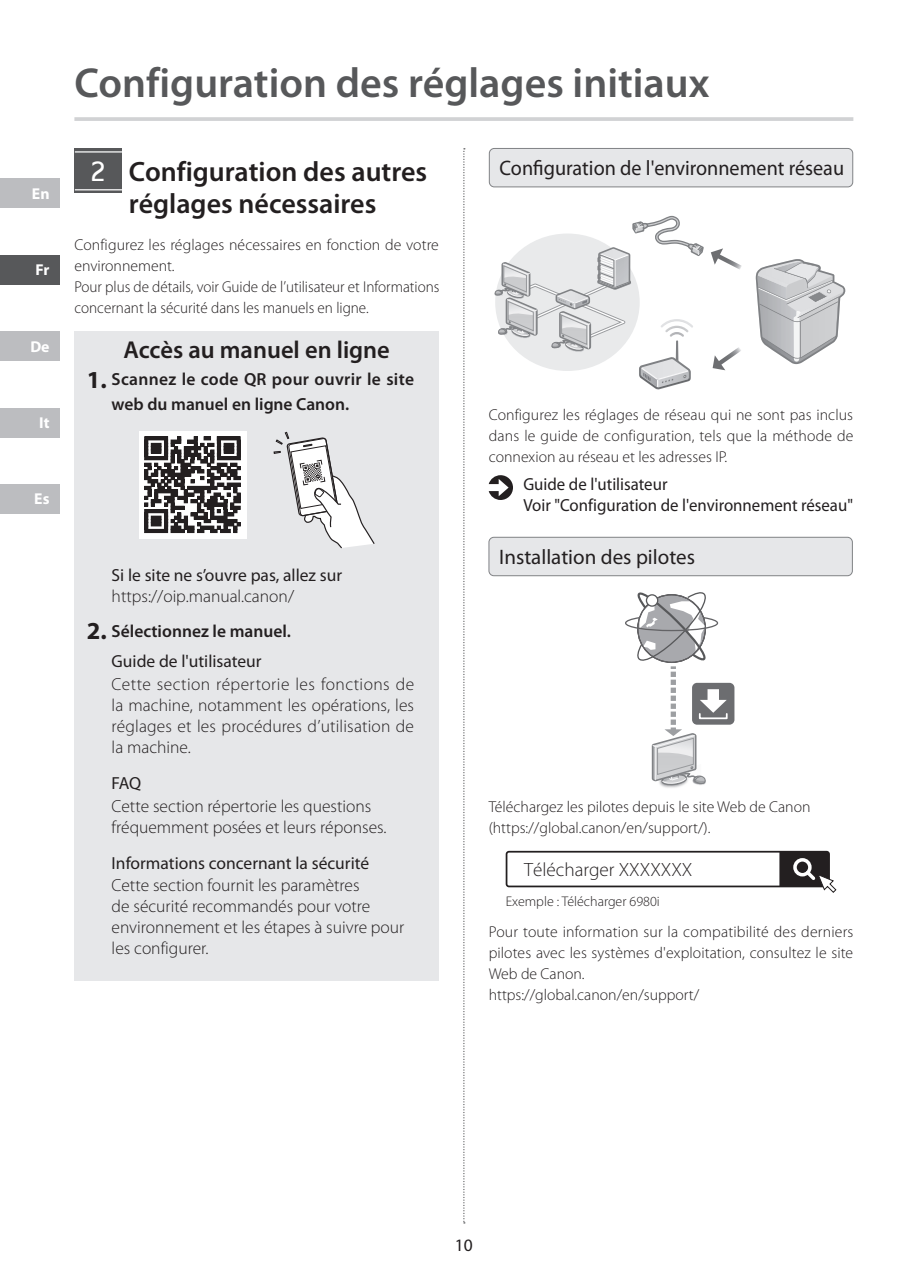
<style>
.page{position:relative;width:903px;height:1275px;background:#fff}
.page>*{position:absolute;margin:0;border:0;box-sizing:border-box;transform-origin:0 0}
.t1{font:600 42px "Myriad Pro";color:#57585a}
.t2{font:600 28px/31.5px "Myriad Pro";color:#231f20}
.t3{font:28px "OCRB";color:#fff}
.t4{font:600 24.5px "Myriad Pro";color:#231f20}
.t5{font:21px "Myriad Pro";color:#231f20;scale:.96 1}
.t6{font:21px "Myriad Pro";color:#231f20}
.t7{font:300 19.25px "Myriad Pro";color:#231f20}
.t8{font:300 17.5px/21px "Myriad Pro";color:#231f20}
.t9{font:600 17.5px/24.5px "Myriad Pro";color:#231f20}
.t10{font:17.5px "Myriad Pro";color:#231f20}
.t11{font:17.5px/20.5px "Myriad Pro";color:#231f20;scale:.96 1}
.t12{font:300 15.75px/21px "Myriad Pro";color:#231f20}
.t13{font:700 15.75px "Myriad Pro";color:#fff}
.t14{font:300 14px "Myriad Pro";color:#231f20}
.s1{font-weight:700;font-size:24.5px}
.s2{font-weight:400}
</style>
<div class="page">
<hr style="left:74px;top:117px;width:779px;height:4px;background:#d1d2d4">
<svg style="left:463px;top:148px;width:2px;height:1075px"></svg>
<div style="left:0;top:484px;width:60px;height:30px;background:#bcbdc0"></div>
<div style="left:0;top:255px;width:60px;height:30px;background:#57585a"></div>
<div style="left:0;top:179px;width:60px;height:29px;background:#bcbdc0"></div>
<div style="left:0;top:331px;width:60px;height:30px;background:#bcbdc0"></div>
<div style="left:0;top:408px;width:60px;height:30px;background:#bcbdc0"></div>
<div style="left:74px;top:331px;width:365px;height:649px;background:#e6e7e9"></div>
<svg style="left:274px;top:432px;width:101px;height:116px"></svg>
<div style="left:139px;top:431px;width:107px;height:107px;background:#fff"></div>
<svg style="left:145px;top:437px;width:95px;height:96px"></svg>
<div style="left:75px;top:149px;width:47px;height:44px;background:#57585a"></div>
<hr style="left:75px;top:151px;width:47px;height:2px;background:#fff">
<hr style="left:75px;top:189px;width:47px;height:1px;background:#fff">
<div style="left:489px;top:148px;width:364px;height:39px;background:#e6e7e9;border-radius:5px"></div>
<div style="left:489px;top:148px;width:364px;height:39px;border:1px solid #808285;border-radius:5px"></div>
<svg style="left:756px;top:259px;width:89px;height:105px"></svg>
<svg style="left:494px;top:216px;width:248px;height:174px"></svg>
<svg style="left:489px;top:475px;width:24px;height:25px"></svg>
<div style="left:489px;top:537px;width:363px;height:39px;background:#e6e7e9;border-radius:5px"></div>
<div style="left:489px;top:537px;width:363px;height:39px;border:1px solid #808285;border-radius:5px"></div>
<div style="left:692px;top:683px;width:42px;height:42px;background:#6c6d70;border-radius:5px"></div>
<img style="left:661px;top:711px;width:74px;height:77px">
<svg style="left:625px;top:592px;width:102px;height:193px"></svg>
<div style="left:506px;top:851px;width:324px;height:36px;border:2px solid #231f20;border-radius:2px"></div>
<svg style="left:779px;top:852px;width:57px;height:41px"></svg>
<p class="t13" style="left:32px;top:183px;width:19px">En</p>
<p class="t13" style="left:36px;top:260px;width:15px">Fr</p>
<p class="t13" style="left:30px;top:336px;width:21px">De</p>
<p class="t13" style="left:39px;top:412px;width:12px">It</p>
<p class="t13" style="left:34px;top:489px;width:17px">Es</p>
<h1 class="t1" style="left:74px;top:56px;width:637px">Configuration des réglages initiaux</h1>
<h2 class="t3" style="left:90px;top:161px;width:18px">2</h2>
<h3 class="t5" style="left:499px;top:155px;width:360px">Configuration de l'environnement réseau</h3>
<h2 class="t2" style="left:129px;top:155px;width:300px">Configuration des autres réglages nécessaires</h2>
<p class="t12" style="left:74px;top:234px;width:366px">Configurez les réglages nécessaires en fonction de votre environnement.<br>Pour plus de détails, voir Guide de l’utilisateur et Informations concernant la sécurité dans les manuels en ligne.</p>
<h3 class="t4" style="left:124px;top:334px;width:268px">Accès au manuel en ligne</h3>
<p class="t9" style="left:112px;top:367px;width:304px;text-indent:-25px"><span class="s1">1.</span> Scannez le code QR pour ouvrir le site web du manuel en ligne Canon.</p>
<p class="t12" style="left:489px;top:404px;width:366px;text-align:justify">Configurez les réglages de réseau qui ne sont pas inclus dans le guide de configuration, tels que la méthode de connexion au réseau et les adresses IP.</p>
<p class="t11" style="left:523px;top:474px;width:345px">Guide de l'utilisateur<br>Voir "Configuration de l'environnement réseau"</p>
<h3 class="t6" style="left:499px;top:544px;width:197px">Installation des pilotes</h3>
<p class="t10" style="left:112px;top:564px;width:232px">Si le site ne s’ouvre pas, allez sur</p>
<p class="t8" style="left:112px;top:586px;width:184px">https://oip.manual.canon/</p>
<p class="t9" style="left:87px;top:615px;width:206px;line-height:31px;text-align:center"><span class="s1">2.</span> Sélectionnez le manuel.<br><span class="s2">Guide de l'utilisateur</span></p>
<p class="t8" style="left:112px;top:674px;width:304px;text-align:justify">Cette section répertorie les fonctions de la machine, notamment les opérations, les réglages et les procédures d’utilisation de la machine.</p>
<p class="t10" style="left:112px;top:772px;width:31px">FAQ</p>
<p class="t8" style="left:112px;top:795px;width:276px">Cette section répertorie les questions fréquemment posées et leurs réponses.</p>
<p class="t10" style="left:112px;top:852px;width:259px">Informations concernant la sécurité</p>
<p class="t8" style="left:112px;top:875px;width:294px">Cette section fournit les paramètres<br>de sécurité recommandés pour votre environnement et les étapes à suivre pour les configurer.</p>
<p class="t12" style="left:489px;top:796px;width:323px">Téléchargez les pilotes depuis le site Web de Canon (https://global.canon/en/support/).</p>
<p class="t7" style="left:524px;top:858px;width:170px">Télécharger XXXXXXX</p>
<p class="t14" style="left:506px;top:893px;width:156px">Exemple : Télécharger 6980i</p>
<p class="t12" style="left:489px;top:921px;width:366px">Pour toute information sur la compatibilité des derniers pilotes avec les systèmes d'exploitation, consultez le site Web de Canon.<br>https://global.canon/en/support/</p>
<p class="t10" style="left:455px;top:1234px;width:19px">10</p>
</div>
